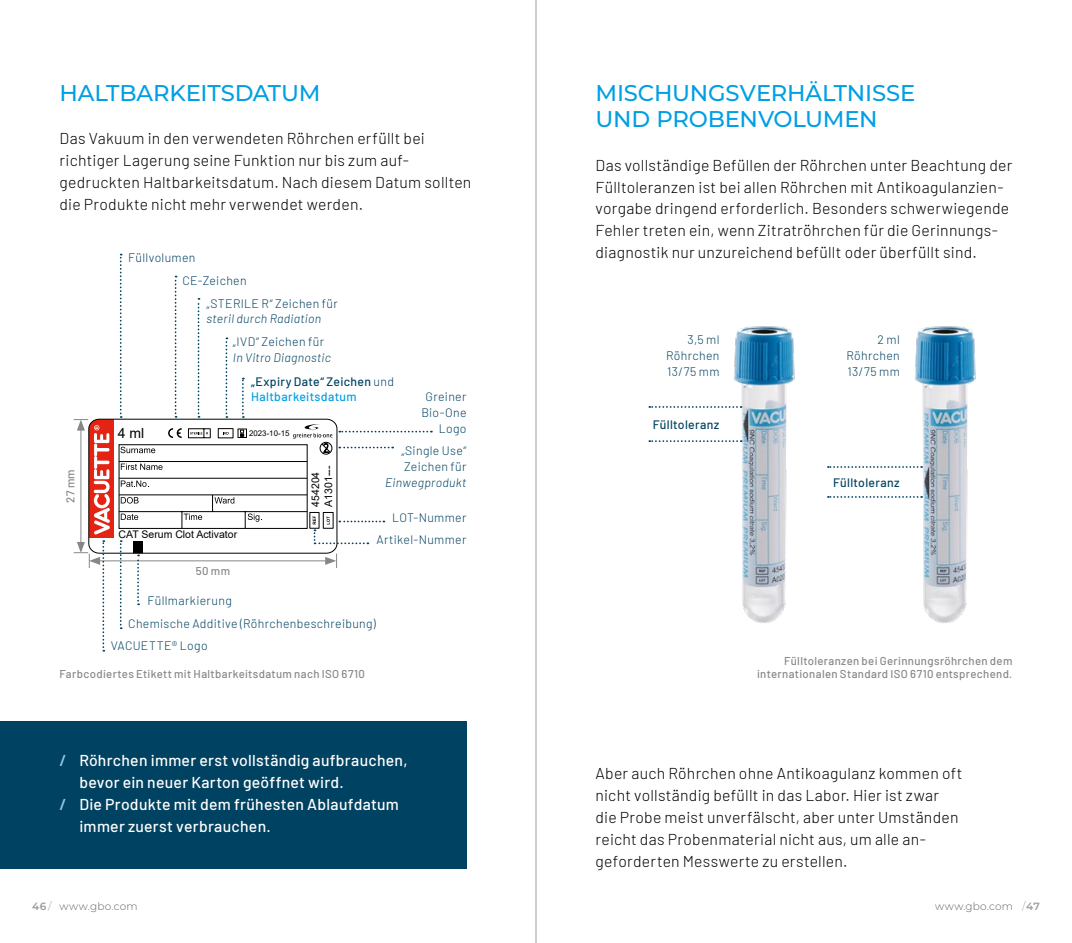
<style>
.page{position:relative;width:1072px;height:943px;background:#fff}
.page>*{position:absolute;margin:0;border:0;box-sizing:border-box;transform-origin:0 0}
.t1{font:500 22.75px/26.2px "Montserrat";letter-spacing:-.005em;color:#009fe3}
.t2{font:300 15.75px/21.9px "Barlow";letter-spacing:.015em;color:#000}
.t3{font:500 15.75px "Barlow";letter-spacing:.02em;color:#fff}
.t4{font:14px "Arial";color:#000}
.t5{font:300 12.25px/15.8px "Barlow";letter-spacing:.03em;color:#004261}
.t6{font:500 12.25px/15.8px "Barlow";letter-spacing:.03em;color:#004261}
.t7{font:italic 300 12.25px "Barlow";letter-spacing:.025em;color:#004261}
.t8{font:500 11.38px/13.1px "Barlow";letter-spacing:.03em;color:#878787;text-align:right}
.t9{font:10.5px/12.8px "Arial";color:#000}
.t10{font:300 10.5px "Montserrat";letter-spacing:.025em;color:#646363}
.t11{font:7.88px "Arial";color:#000}
.s1{font-weight:300}
.s2{color:#009fe3}
.s3{font-weight:600;color:#96c4e5}
.s4{font-weight:600;color:#9d9d9c}
.s5{color:#9d9d9c}
</style>
<div class="page">
<div style="left:89px;top:419px;width:24px;height:119px;background:#e42313"></div>
<div style="left:89px;top:419px;width:248px;height:134px;border:1px solid #000;border-radius:10px"></div>
<hr style="left:119px;top:461px;width:188px;height:1px;background:#000">
<hr style="left:119px;top:478px;width:188px;height:1px;background:#000">
<hr style="left:119px;top:494px;width:188px;height:1px;background:#000">
<hr style="left:119px;top:511px;width:188px;height:1px;background:#000">
<div style="left:119px;top:444px;width:188px;height:85px;border:1px solid #000"></div>
<svg style="left:120px;top:447px;width:35px;height:6px"></svg>
<svg style="left:121px;top:463px;width:41px;height:7px"></svg>
<svg style="left:121px;top:480px;width:28px;height:7px"></svg>
<svg style="left:121px;top:497px;width:18px;height:6px"></svg>
<svg style="left:212px;top:495px;width:22px;height:17px"></svg>
<svg style="left:121px;top:513px;width:17px;height:7px"></svg>
<svg style="left:245px;top:511px;width:17px;height:17px"></svg>
<svg style="left:181px;top:511px;width:21px;height:17px"></svg>
<div style="left:218px;top:428px;width:15px;height:10px;border:1px solid #000"></div>
<svg style="left:188px;top:428px;width:23px;height:10px"></svg>
<svg style="left:168px;top:428px;width:14px;height:10px"></svg>
<div style="left:238px;top:428px;width:9px;height:10px;border:1px solid #000"></div>
<svg style="left:240px;top:430px;width:4px;height:6px"></svg>
<div style="left:320px;top:442px;width:12px;height:12px;border:1px solid #000;border-radius:50%"></div>
<svg style="left:293px;top:424px;width:39px;height:29px"></svg>
<div style="left:323px;top:512px;width:10px;height:16px;border:1px solid #000"></div>
<div style="left:309px;top:512px;width:10px;height:16px;border:1px solid #000"></div>
<div style="left:133px;top:541px;width:10px;height:12px;background:#000"></div>
<hr style="left:97px;top:560px;width:231px;height:1px;background:#878787">
<svg style="left:325px;top:553px;width:12px;height:15px"></svg>
<hr style="left:80px;top:428px;width:1px;height:116px;background:#878787">
<svg style="left:74px;top:419px;width:36px;height:115px"></svg>
<svg style="left:120px;top:254px;width:2px;height:164px"></svg>
<svg style="left:175px;top:276px;width:1px;height:142px"></svg>
<svg style="left:198px;top:298px;width:1px;height:120px"></svg>
<svg style="left:225px;top:337px;width:2px;height:81px"></svg>
<svg style="left:242px;top:378px;width:2px;height:40px"></svg>
<svg style="left:137px;top:554px;width:2px;height:51px"></svg>
<svg style="left:339px;top:446px;width:54px;height:2px"></svg>
<svg style="left:339px;top:431px;width:93px;height:1px"></svg>
<svg style="left:313px;top:516px;width:71px;height:28px"></svg>
<svg style="left:120px;top:540px;width:2px;height:89px"></svg>
<svg style="left:74px;top:540px;width:30px;height:111px"></svg>
<div style="left:0;top:720px;width:466px;height:148px;background:#004261"></div>
<img style="left:733px;top:326px;width:62px;height:297px">
<svg style="left:649px;top:406px;width:92px;height:2px"></svg>
<svg style="left:649px;top:440px;width:92px;height:2px"></svg>
<img style="left:914px;top:326px;width:62px;height:297px">
<svg style="left:827px;top:466px;width:95px;height:2px"></svg>
<svg style="left:827px;top:496px;width:95px;height:2px"></svg>
<hr style="left:535px;top:0;width:1px;height:943px;background:#9d9d9c">
<h1 class="t1" style="left:60px;top:79px;width:262px">HALTBARKEITSDATUM</h1>
<p class="t2" style="left:60px;top:127px;width:413px">Das Vakuum in den verwendeten Röhrchen erfüllt bei richtiger Lagerung seine Funktion nur bis zum auf&shy;gedruckten Haltbarkeitsdatum. Nach diesem Datum sollten die Produkte nicht mehr verwendet werden.</p>
<p class="t5" style="left:128px;top:249px;width:69px">Füllvolumen</p>
<p class="t5" style="left:183px;top:272px;width:66px">CE-Zeichen</p>
<p class="t5" style="left:206px;top:294px;width:133px">„STERILE R“ Zeichen für</p>
<p class="t7" style="left:206px;top:310px;width:116px">steril durch Radiation</p>
<p class="t8" style="left:63px;top:503px;width:35px;rotate:-90deg">27 mm</p>
<p class="t5" style="left:233px;top:333px;width:93px">„IVD“ Zeichen für</p>
<p class="t7" style="left:233px;top:348px;width:99px">In Vitro Diagnostic</p>
<p class="t6" style="left:251px;top:372px;width:144px">„Expiry Date“ Zeichen <span class="s1">und<br></span><span class="s2">Haltbarkeitsdatum</span></p>
<p class="t4" style="left:118px;top:423px;width:28px">4 ml</p>
<p class="t11" style="left:249px;top:428px;width:42px">2023-10-15</p>
<p class="t5" style="left:421px;top:388px;width:47px;text-align:right">Greiner<br>Bio-One<br>Logo</p>
<p class="t9" style="left:118px;top:528px;width:120px">CAT Serum Clot Activator</p>
<p class="t8" style="left:196px;top:563px;width:36px">50 mm</p>
<p class="t9" style="left:309px;top:506px;width:42px;rotate:-90deg">454204<br>A1301---</p>
<p class="t5" style="left:401px;top:442px;width:67px">„Single Use“<br>Zeichen für</p>
<p class="t7" style="left:385px;top:473px;width:83px">Einwegprodukt</p>
<p class="t5" style="left:392px;top:509px;width:76px">LOT-Nummer</p>
<p class="t5" style="left:376px;top:531px;width:92px">Artikel-Nummer</p>
<p class="t5" style="left:128px;top:588px;width:249px;line-height:22.8px;text-indent:19px">Füllmarkierung<br>Chemische Additive (Röhrchenbeschreibung)</p>
<p class="t5" style="left:111px;top:637px;width:98px">VACUETTE® Logo</p>
<p class="t8" style="left:60px;top:667px;width:307px">Farbcodiertes Etikett mit Haltbarkeitsdatum nach ISO 6710</p>
<p class="t3" style="left:60px;top:748px;width:349px"><span class="s3">/</span> Röhrchen immer erst vollständig aufbrauchen,</p>
<p class="t3" style="left:79px;top:770px;width:266px">bevor ein neuer Karton geöffnet wird.</p>
<p class="t3" style="left:60px;top:792px;width:341px"><span class="s3">/</span> Die Produkte mit dem frühesten Ablaufdatum</p>
<p class="t3" style="left:79px;top:814px;width:193px">immer zuerst verbrauchen.</p>
<h1 class="t1" style="left:595px;top:79px;width:321px">MISCHUNGSVERHÄLTNISSE<br>UND PROBENVOLUMEN</h1>
<p class="t2" style="left:595px;top:153px;width:418px">Das vollständige Befüllen der Röhrchen unter Beachtung der Fülltoleranzen ist bei allen Röhrchen mit Antikoagulanzien&shy;vorgabe dringend erforderlich. Besonders schwerwiegende Fehler treten ein, wenn Zitratröhrchen für die Gerinnungs&shy;diagnostik nur unzureichend befüllt oder überfüllt sind.</p>
<p class="t5" style="left:666px;top:331px;width:55px;text-align:justify;text-indent:21px">3,5 ml Röhrchen 13/75 mm</p>
<p class="t6" style="left:652px;top:415px;width:68px">Fülltoleranz</p>
<p class="t5" style="left:846px;top:331px;width:55px;text-align:justify;text-indent:31px">2 ml Röhrchen 13/75 mm</p>
<p class="t6" style="left:833px;top:473px;width:68px">Fülltoleranz</p>
<p class="t8" style="left:757px;top:653px;width:257px">Fülltoleranzen bei Gerinnungsröhrchen dem internationalen Standard ISO 6710 entsprechend.</p>
<p class="t2" style="left:595px;top:761px;width:368px">Aber auch Röhrchen ohne Antikoagulanz kommen oft nicht vollständig befüllt in das Labor. Hier ist zwar die Probe meist unverfälscht, aber unter Umständen reicht das Probenmaterial nicht aus, um alle an&shy;geforderten Messwerte zu erstellen.</p>
<p class="t10" style="left:32px;top:899px;width:107px"><span class="s4">46</span> <span class="s5">/</span> www.gbo.com</p>
<p class="t10" style="left:935px;top:899px;width:106px">www.gbo.com <span class="s5">/</span> <span class="s4">47</span></p>
</div>
